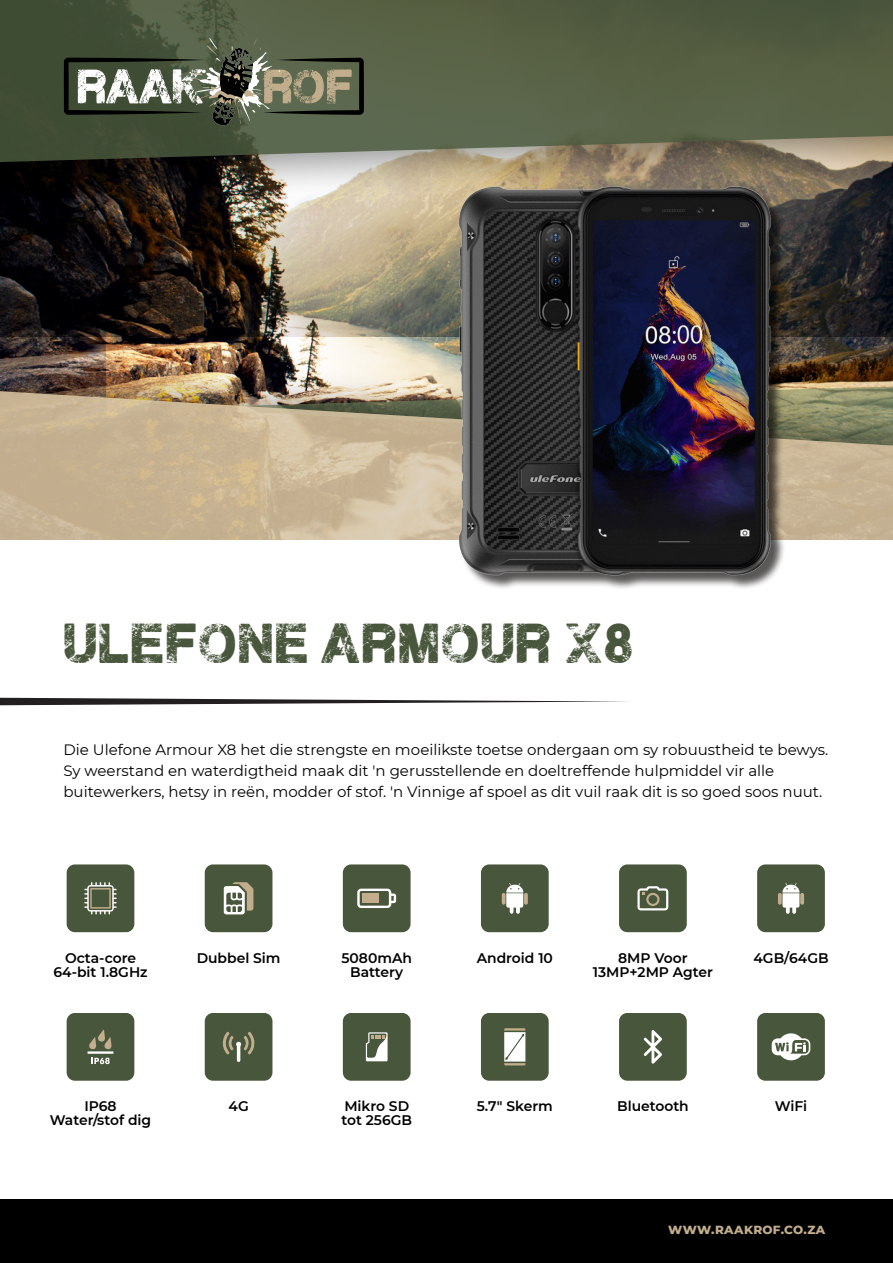
<style>
.page{position:relative;width:893px;height:1263px;background:#fff}
.page>*{position:absolute;margin:0;border:0;box-sizing:border-box;transform-origin:0 0}
.t1{font:45px "Plane Crash";color:#48563b}
.t2{font:15px/21px "Montserrat";color:#000}
.t3{font:600 13.95px/14.1px "Montserrat";color:#000;text-align:center}
.t4{font:800 12px "Montserrat";letter-spacing:.025em;color:#c2ae8d}
</style>
<div class="page">
<div style="left:0;top:1199px;width:893px;height:64px;background:#000"></div>
<img style="left:0;top:225px;width:103px;height:113px">
<img style="left:103px;top:225px;width:790px;height:113px">
<img style="left:0;top:338px;width:893px;height:53px">
<svg style="left:0;top:391px;width:893px;height:148px;background:#c0ae8e"></svg>
<img style="left:0;top:164px;width:893px;height:61px">
<svg style="left:0;top:0;width:893px;height:164px;background:#596147"></svg>
<svg style="left:64px;top:38px;width:300px;height:88px;background:#606753"></svg>
<svg style="left:0;top:698px;width:628px;height:7px"></svg>
<div style="left:67px;top:864px;width:67px;height:68px;background:#48563b;border-radius:8px"></div>
<div style="left:205px;top:864px;width:67px;height:68px;background:#48563b;border-radius:8px"></div>
<div style="left:343px;top:864px;width:68px;height:68px;background:#48563b;border-radius:8px"></div>
<div style="left:481px;top:864px;width:68px;height:68px;background:#48563b;border-radius:8px"></div>
<div style="left:619px;top:864px;width:68px;height:68px;background:#48563b;border-radius:8px"></div>
<div style="left:757px;top:864px;width:68px;height:68px;background:#48563b;border-radius:8px"></div>
<svg style="left:502px;top:883px;width:26px;height:31px"></svg>
<div style="left:67px;top:1013px;width:67px;height:68px;background:#48563b;border-radius:8px"></div>
<div style="left:205px;top:1013px;width:67px;height:68px;background:#48563b;border-radius:8px"></div>
<div style="left:343px;top:1013px;width:68px;height:68px;background:#48563b;border-radius:8px"></div>
<div style="left:481px;top:1013px;width:68px;height:68px;background:#48563b;border-radius:8px"></div>
<div style="left:619px;top:1013px;width:68px;height:68px;background:#48563b;border-radius:8px"></div>
<div style="left:757px;top:1013px;width:68px;height:68px;background:#48563b;border-radius:8px"></div>
<svg style="left:637px;top:886px;width:31px;height:24px"></svg>
<svg style="left:88px;top:1029px;width:25px;height:35px"></svg>
<svg style="left:224px;top:882px;width:29px;height:32px"></svg>
<svg style="left:357px;top:889px;width:39px;height:19px"></svg>
<div style="left:362px;top:893px;width:17px;height:10px;background:#c2ae8d"></div>
<svg style="left:223px;top:1031px;width:31px;height:31px"></svg>
<svg style="left:84px;top:882px;width:33px;height:32px"></svg>
<svg style="left:366px;top:1032px;width:22px;height:29px"></svg>
<svg style="left:504px;top:1028px;width:22px;height:37px"></svg>
<svg style="left:644px;top:1030px;width:18px;height:34px"></svg>
<svg style="left:772px;top:1033px;width:38px;height:27px"></svg>
<svg style="left:778px;top:883px;width:27px;height:31px"></svg>
<img style="left:410px;top:176px;width:410px;height:409px">
<h1 class="t1" style="left:62px;top:623px;width:573px">ULEFONE ARMOUR X8</h1>
<p class="t2" style="left:63px;top:738px;width:766px">Die Ulefone Armour X8 het die strengste en moeilikste toetse ondergaan om sy robuustheid te bewys.<br>Sy weerstand en waterdigtheid maak dit 'n gerusstellende en doeltreffende hulpmiddel vir alle buitewerkers, hetsy in reën, modder of stof. 'n Vinnige af spoel as dit vuil raak dit is so goed soos nuut.</p>
<p class="t3" style="left:53px;top:950px;width:96px">Octa-core<br>64-bit 1.8GHz</p>
<p class="t3" style="left:197px;top:950px;width:85px">Dubbel Sim</p>
<p class="t3" style="left:341px;top:950px;width:72px">5080mAh<br>Battery</p>
<p class="t3" style="left:477px;top:950px;width:78px">Android 10</p>
<p class="t3" style="left:593px;top:950px;width:122px">8MP Voor<br>13MP+2MP Agter</p>
<p class="t3" style="left:753px;top:950px;width:77px">4GB/64GB</p>
<p class="t3" style="left:50px;top:1099px;width:103px">IP68<br>Water/stof dig</p>
<p class="t3" style="left:228px;top:1099px;width:22px">4G</p>
<p class="t3" style="left:341px;top:1099px;width:72px;text-align:left">Mikro SD tot 256GB</p>
<p class="t3" style="left:477px;top:1099px;width:78px">5.7" Skerm</p>
<p class="t3" style="left:617px;top:1099px;width:73px">Bluetooth</p>
<p class="t3" style="left:775px;top:1099px;width:34px">WiFi</p>
<p class="t4" style="left:668px;top:1221px;width:158px">WWW.RAAKROF.CO.ZA</p>
</div>
